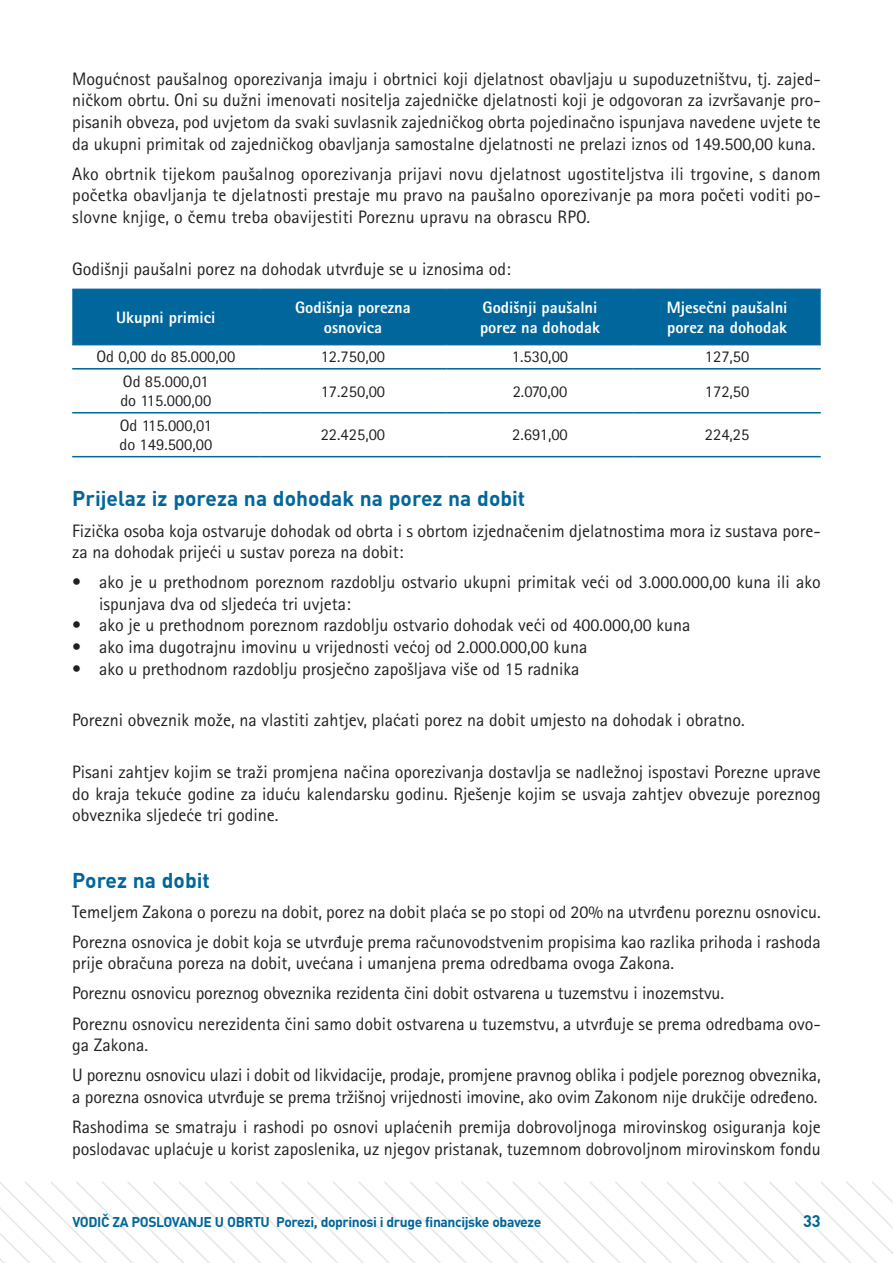
<style>
.page{position:relative;width:893px;height:1263px;background:#fff}
.page>*{position:absolute;margin:0;border:0;box-sizing:border-box;transform-origin:0 0}
.t1{font:700 21px "DIN";color:#00669b}
.t2{font:18px/21.6px "Rotis Sans Serifklemy";color:#231f20}
.t3{font:16.5px/19.8px "Rotis Sans Serifklemy";color:#231f20}
.t4{font:700 16.5px/19.8px "Rotis Sans Serifklemy";color:#fff}
.t5{font:700 16.2px "DIN";color:#00669b}
.t6{font:700 13.95px "DIN";letter-spacing:-.03em;color:#00669b}
</style>
<div class="page">
<svg style="left:0;top:1181px;width:893px;height:82px"></svg>
<div style="left:72px;top:290px;width:749px;height:54px;background:#00669b"></div>
<hr style="left:72px;top:289px;width:187px;height:1px;background:#00669b">
<hr style="left:259px;top:289px;width:187px;height:1px;background:#00669b">
<hr style="left:446px;top:289px;width:188px;height:1px;background:#00669b">
<hr style="left:634px;top:289px;width:187px;height:1px;background:#00669b">
<hr style="left:72px;top:344px;width:187px;height:1px;background:#00669b">
<hr style="left:72px;top:345px;width:187px;height:1px;background:#00669b">
<hr style="left:259px;top:344px;width:187px;height:1px;background:#00669b">
<hr style="left:259px;top:345px;width:187px;height:1px;background:#00669b">
<hr style="left:446px;top:344px;width:188px;height:1px;background:#00669b">
<hr style="left:446px;top:345px;width:188px;height:1px;background:#00669b">
<hr style="left:634px;top:344px;width:187px;height:1px;background:#00669b">
<hr style="left:634px;top:345px;width:187px;height:1px;background:#00669b">
<hr style="left:72px;top:368px;width:187px;height:1px;background:#00669b">
<hr style="left:72px;top:369px;width:187px;height:1px;background:#00669b">
<hr style="left:259px;top:368px;width:187px;height:1px;background:#00669b">
<hr style="left:259px;top:369px;width:187px;height:1px;background:#00669b">
<hr style="left:446px;top:368px;width:188px;height:1px;background:#00669b">
<hr style="left:446px;top:369px;width:188px;height:1px;background:#00669b">
<hr style="left:634px;top:368px;width:187px;height:1px;background:#00669b">
<hr style="left:634px;top:369px;width:187px;height:1px;background:#00669b">
<hr style="left:72px;top:412px;width:187px;height:1px;background:#00669b">
<hr style="left:72px;top:413px;width:187px;height:1px;background:#00669b">
<hr style="left:259px;top:412px;width:187px;height:1px;background:#00669b">
<hr style="left:259px;top:413px;width:187px;height:1px;background:#00669b">
<hr style="left:446px;top:412px;width:188px;height:1px;background:#00669b">
<hr style="left:446px;top:413px;width:188px;height:1px;background:#00669b">
<hr style="left:634px;top:412px;width:187px;height:1px;background:#00669b">
<hr style="left:634px;top:413px;width:187px;height:1px;background:#00669b">
<hr style="left:72px;top:456px;width:187px;height:1px;background:#00669b">
<hr style="left:72px;top:457px;width:187px;height:1px;background:#00669b">
<hr style="left:259px;top:456px;width:187px;height:1px;background:#00669b">
<hr style="left:259px;top:457px;width:187px;height:1px;background:#00669b">
<hr style="left:446px;top:456px;width:188px;height:1px;background:#00669b">
<hr style="left:446px;top:457px;width:188px;height:1px;background:#00669b">
<hr style="left:634px;top:456px;width:187px;height:1px;background:#00669b">
<hr style="left:634px;top:457px;width:187px;height:1px;background:#00669b">
<p class="t2" style="left:72px;top:68px;width:750px;text-align:justify">Mogućnost paušalnog oporezivanja imaju i obrtnici koji djelatnost obavljaju u supoduzetništvu, tj. zajed&shy;ničkom obrtu. Oni su dužni imenovati nositelja zajedničke djelatnosti koji je odgovoran za izvršavanje pro&shy;pisanih obveza, pod uvjetom da svaki suvlasnik zajedničkog obrta pojedinačno ispunjava navedene uvjete te da ukupni primitak od zajedničkog obavljanja samostalne djelatnosti ne prelazi iznos od 149.500,00 kuna.</p>
<p class="t2" style="left:72px;top:163px;width:750px;text-align:justify">Ako obrtnik tijekom paušalnog oporezivanja prijavi novu djelatnost ugostiteljstva ili trgovine, s danom početka obavljanja te djelatnosti prestaje mu pravo na paušalno oporezivanje pa mora početi voditi po&shy;slovne knjige, o čemu treba obavijestiti Poreznu upravu na obrascu RPO.</p>
<p class="t2" style="left:72px;top:257px;width:440px">Godišnji paušalni porez na dohodak utvrđuje se u iznosima od:</p>
<p class="t4" style="left:116px;top:307px;width:101px">Ukupni primici</p>
<p class="t4" style="left:295px;top:297px;width:117px;text-align:center">Godišnja porezna osnovica</p>
<p class="t4" style="left:480px;top:297px;width:122px">Godišnji paušalni porez na dohodak</p>
<p class="t4" style="left:667px;top:297px;width:122px">Mjesečni paušalni porez na dohodak</p>
<p class="t3" style="left:96px;top:347px;width:141px">Od 0,00 do 85.000,00</p>
<p class="t3" style="left:321px;top:347px;width:66px">12.750,00</p>
<p class="t3" style="left:512px;top:347px;width:58px">1.530,00</p>
<p class="t3" style="left:705px;top:347px;width:46px">127,50</p>
<p class="t3" style="left:120px;top:371px;width:93px">Od 85.000,01 do 115.000,00</p>
<p class="t3" style="left:321px;top:381px;width:66px">17.250,00</p>
<p class="t3" style="left:513px;top:381px;width:56px">2.070,00</p>
<p class="t3" style="left:705px;top:381px;width:46px">172,50</p>
<p class="t3" style="left:119px;top:415px;width:94px">Od 115.000,01 do 149.500,00</p>
<p class="t3" style="left:321px;top:425px;width:66px">22.425,00</p>
<p class="t3" style="left:512px;top:425px;width:57px">2.691,00</p>
<p class="t3" style="left:705px;top:425px;width:46px">224,25</p>
<p class="t1" style="left:72px;top:485px;width:455px">Prijelaz iz poreza na dohodak na porez na dobit</p>
<p class="t2" style="left:72px;top:519px;width:750px">Fizička osoba koja ostvaruje dohodak od obrta i s obrtom izjednačenim djelatnostima mora iz sustava pore&shy;za na dohodak prijeći u sustav poreza na dobit:</p>
<p class="t2" style="left:99px;top:571px;width:723px;text-indent:-27px">• ako je u prethodnom poreznom razdoblju ostvario ukupni primitak veći od 3.000.000,00 kuna ili ako ispunjava dva od sljedeća tri uvjeta:</p>
<p class="t2" style="left:72px;top:614px;width:620px">• ako je u prethodnom poreznom razdoblju ostvario dohodak veći od 400.000,00 kuna</p>
<p class="t2" style="left:72px;top:636px;width:517px">• ako ima dugotrajnu imovinu u vrijednosti većoj od 2.000.000,00 kuna</p>
<p class="t2" style="left:72px;top:658px;width:509px">• ako u prethodnom razdoblju prosječno zapošljava više od 15 radnika</p>
<p class="t2" style="left:72px;top:709px;width:674px">Porezni obveznik može, na vlastiti zahtjev, plaćati porez na dobit umjesto na dohodak i obratno.</p>
<p class="t2" style="left:72px;top:761px;width:750px;text-align:justify">Pisani zahtjev kojim se traži promjena načina oporezivanja dostavlja se nadležnoj ispostavi Porezne uprave do kraja tekuće godine za iduću kalendarsku godinu. Rješenje kojim se usvaja zahtjev obvezuje poreznog obveznika sljedeće tri godine.</p>
<p class="t1" style="left:72px;top:866px;width:139px">Porez na dobit</p>
<p class="t2" style="left:72px;top:896px;width:750px;line-height:30.2px">Temeljem Zakona o porezu na dobit, porez na dobit plaća se po stopi od 20% na utvrđenu poreznu osnovicu.<br>Porezna osnovica je dobit koja se utvrđuje prema računovodstvenim propisima kao razlika prihoda i rashoda</p>
<p class="t2" style="left:72px;top:948px;width:750px;line-height:30.2px">prije obračuna poreza na dobit, uvećana i umanjena prema odredbama ovoga Zakona.<br>Poreznu osnovicu poreznog obveznika rezidenta čini dobit ostvarena u tuzemstvu i inozemstvu.<br>Poreznu osnovicu nerezidenta čini samo dobit ostvarena u tuzemstvu, a utvrđuje se prema odredbama ovo-</p>
<p class="t2" style="left:72px;top:1030px;width:750px;line-height:30.2px">ga Zakona.<br>U poreznu osnovicu ulazi i dobit od likvidacije, prodaje, promjene pravnog oblika i podjele poreznog obveznika,</p>
<p class="t2" style="left:72px;top:1081px;width:750px;line-height:30.2px">a porezna osnovica utvrđuje se prema tržišnoj vrijednosti imovine, ako ovim Zakonom nije drukčije određeno.<br>Rashodima se smatraju i rashodi po osnovi uplaćenih premija dobrovoljnoga mirovinskog osiguranja koje</p>
<p class="t2" style="left:72px;top:1137px;width:750px">poslodavac uplaćuje u korist zaposlenika, uz njegov pristanak, tuzemnom dobrovoljnom mirovinskom fondu</p>
<p class="t6" style="left:72px;top:1212px;width:470px">vodič za poslovanje u obrtu Porezi, doprinosi i druge financijske obaveze</p>
<p class="t5" style="left:803px;top:1210px;width:19px">33</p>
</div>
